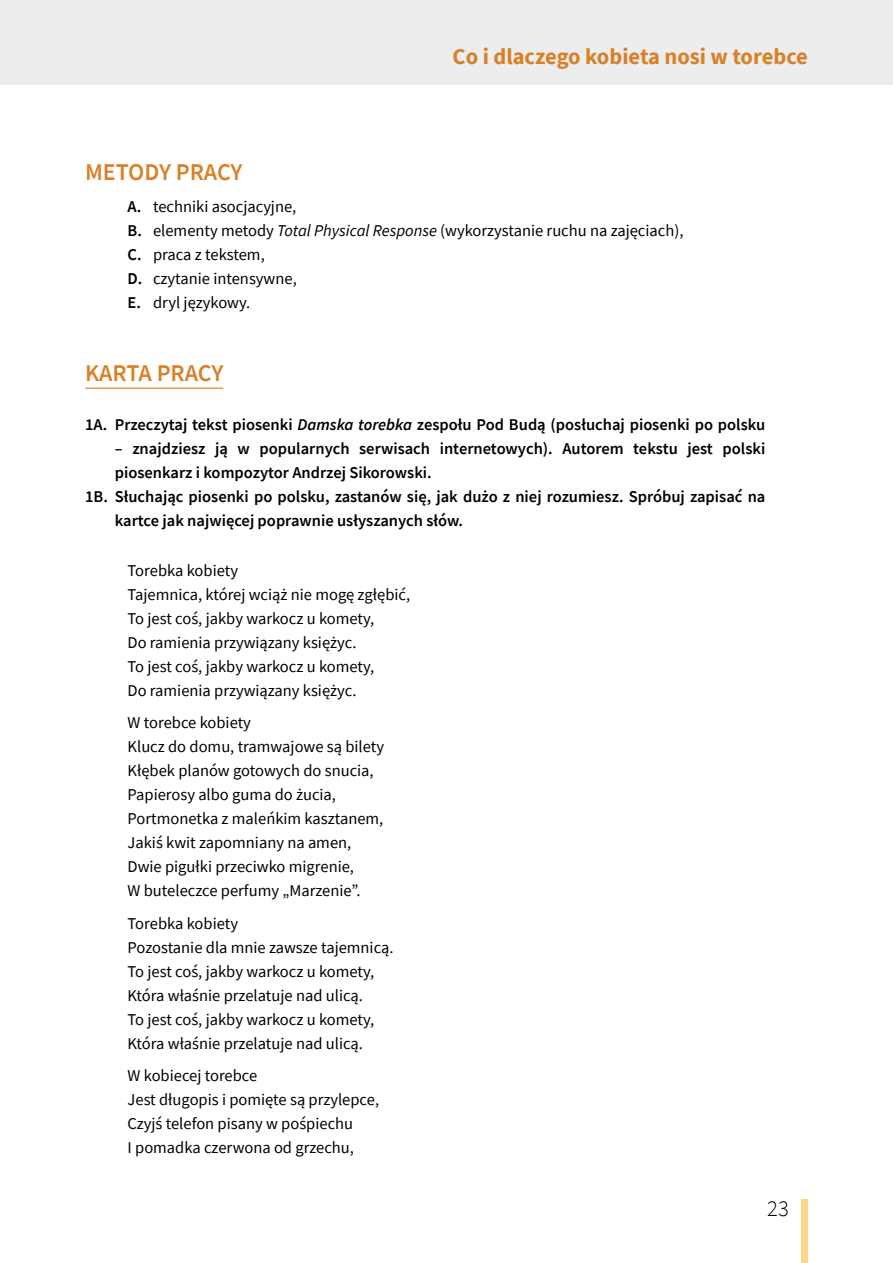
<style>
.page{position:relative;width:893px;height:1263px;background:#fff}
.page>*{position:absolute;margin:0;border:0;box-sizing:border-box;transform-origin:0 0}
.t1{font:600 24px "Source Sans Pro";letter-spacing:-.01em;color:#d88128}
.t2{font:700 22.5px "Source Sans Pro";color:#d88128}
.t3{font:300 22.5px "Source Sans Pro";color:#000}
.t4{font:16.5px/24px "Source Sans Pro";color:#000}
.t5{font:600 16.5px "Source Sans Pro";color:#000}
.s1{font-weight:600}
.s2{font-style:italic}
</style>
<div class="page">
<div style="left:0;top:0;width:893px;height:85px;background:#eceded"></div>
<div style="left:801px;top:1199px;width:7px;height:64px;background:#ffd484"></div>
<hr style="left:85px;top:388px;width:138px;height:1px;background:#d88128">
<h2 class="t2" style="left:453px;top:41px;width:357px">Co i dlaczego kobieta nosi w torebce</h2>
<h1 class="t1" style="left:85px;top:156px;width:33px">Metody</h1>
<h1 class="t1" style="left:176px;top:156px;width:14px">pracy</h1>
<p class="t4" style="left:128px;top:195px;width:557px"><span class="s1">A.</span> techniki asocjacyjne,<br><span class="s1">B.</span> elementy metody <span class="s2">Total Physical Response</span> (wykorzystanie ruchu na zajęciach), <span class="s1">C.</span> praca z tekstem,<br><span class="s1">D.</span> czytanie intensywne,<br><span class="s1">E.</span> dryl językowy.</p>
<h1 class="t1" style="left:85px;top:357px;width:140px">KARTA PRACY</h1>
<p class="t5" style="left:85px;top:414px;width:682px">1A. Przeczytaj tekst piosenki <span class="s2">Damska torebka</span> zespołu Pod Budą (posłuchaj piosenki po polsku</p>
<p class="t5" style="left:115px;top:438px;width:652px">– znajdziesz ją w popularnych serwisach internetowych). Autorem tekstu jest polski</p>
<p class="t5" style="left:115px;top:462px;width:319px">piosenkarz i kompozytor Andrzej Sikorowski.</p>
<p class="t5" style="left:85px;top:486px;width:682px">1B. Słuchając piosenki po polsku, zastanów się, jak dużo z niej rozumiesz. Spróbuj zapisać na</p>
<p class="t5" style="left:115px;top:510px;width:350px">kartce jak najwięcej poprawnie usłyszanych słów.</p>
<p class="t4" style="left:128px;top:558px;width:284px">Torebka kobiety<br>Tajemnica, której wciąż nie mogę zgłębić, To jest coś, jakby warkocz u komety,<br>Do ramienia przywiązany księżyc.<br>To jest coś, jakby warkocz u komety,<br>Do ramienia przywiązany księżyc.</p>
<p class="t4" style="left:128px;top:711px;width:258px">W torebce kobiety<br>Klucz do domu, tramwajowe są bilety<br>Kłębek planów gotowych do snucia,<br>Papierosy albo guma do żucia,<br>Portmonetka z maleńkim kasztanem,<br>Jakiś kwit zapomniany na amen,<br>Dwie pigułki przeciwko migrenie,<br>W buteleczce perfumy „Marzenie”.</p>
<p class="t4" style="left:128px;top:911px;width:267px">Torebka kobiety<br>Pozostanie dla mnie zawsze tajemnicą.<br>To jest coś, jakby warkocz u komety, Która właśnie przelatuje nad ulicą.<br>To jest coś, jakby warkocz u komety, Która właśnie przelatuje nad ulicą.</p>
<p class="t4" style="left:128px;top:1064px;width:253px">W kobiecej torebce<br>Jest długopis i pomięte są przylepce,<br>Czyjś telefon pisany w pośpiechu<br>I pomadka czerwona od grzechu,</p>
<h2 class="t3" style="left:767px;top:1195px;width:23px">23</h2>
</div>
